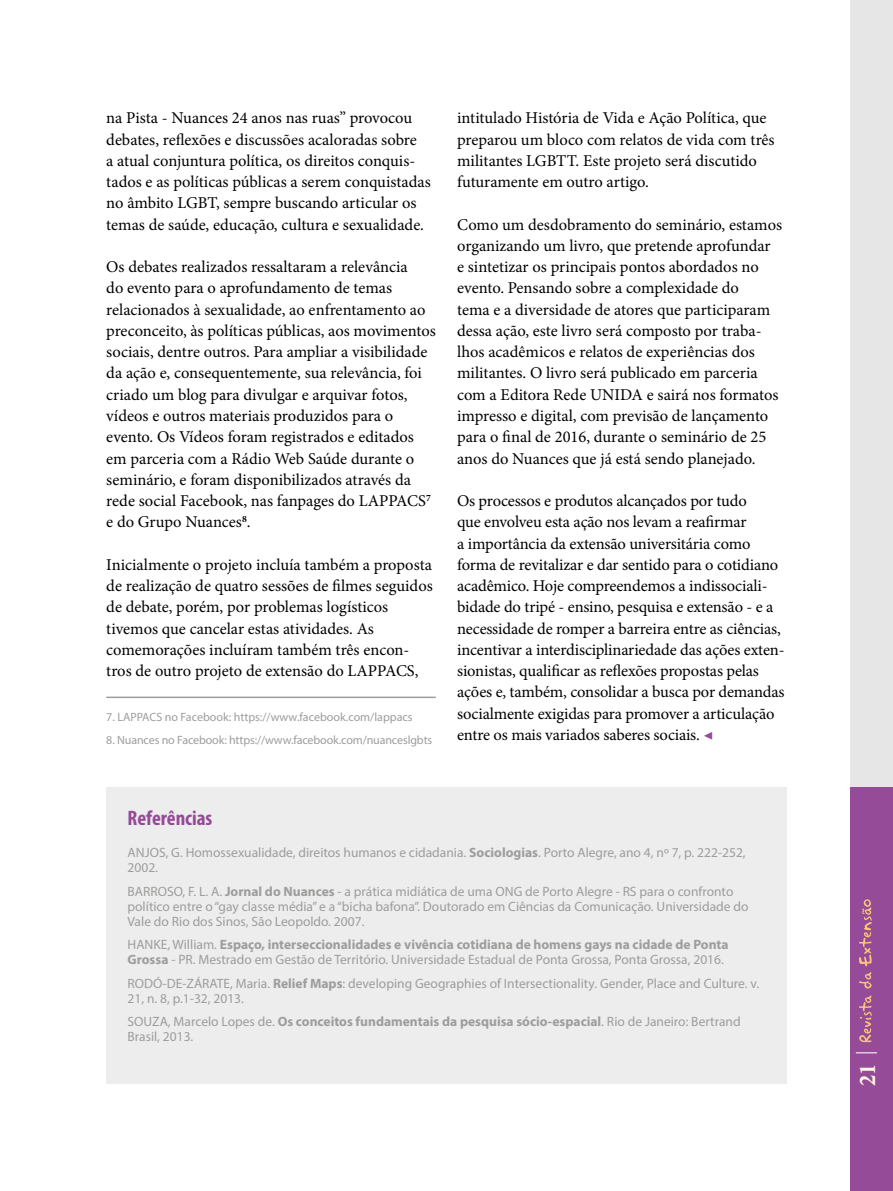
<style>
.page{position:relative;width:893px;height:1191px;background:#fff}
.page>*{position:absolute;margin:0;border:0;box-sizing:border-box;transform-origin:0 0}
.t1{font:700 condensed 24px "Minion Pro";color:#fff9e3}
.t2{font:700 condensed 21px "Myriad Pro";color:#954b97}
.t3{font:16.5px/21.3px "Minion Pro";letter-spacing:-.005em;color:#000}
.t4{font:13.5px/15px "Myriad Pro";color:#9d9d9c}
.t5{font:12px "Myriad Pro";letter-spacing:-.01em;color:#9d9d9c}
.s1{color:#954b97}
.s2{font-weight:700}
</style>
<div class="page">
<div style="left:850px;top:0;width:43px;height:1191px;background:#e6e6e6"></div>
<div style="left:850px;top:787px;width:43px;height:404px;background:#954b97"></div>
<hr style="left:106px;top:696px;width:330px;height:2px;background:#9d9d9c">
<div style="left:106px;top:787px;width:681px;height:296px;background:#ededed"></div>
<svg style="left:856px;top:1052px;width:21px;height:1px"></svg>
<svg style="left:859px;top:995px;width:13px;height:47px"></svg>
<svg style="left:859px;top:899px;width:13px;height:89px"></svg>
<p class="t3" style="left:106px;top:107px;width:326px">na Pista - Nuances 24 anos nas ruas” provocou debates, reflexões e discussões acaloradas sobre<br>a atual conjuntura política, os direitos conquis&shy;tados e as políticas públicas a serem conquistadas no âmbito LGBT, sempre buscando articular os temas de saúde, educação, cultura e sexualidade.</p>
<p class="t3" style="left:106px;top:256px;width:331px">Os debates realizados ressaltaram a relevância<br>do evento para o aprofundamento de temas relacionados à sexualidade, ao enfrentamento ao preconceito, às políticas públicas, aos movimentos sociais, dentre outros. Para ampliar a visibilidade da ação e, consequentemente, sua relevância, foi criado um blog para divulgar e arquivar fotos, vídeos e outros materiais produzidos para o evento. Os Vídeos foram registrados e editados em parceria com a Rádio Web Saúde durante o seminário, e foram disponibilizados através da rede social Facebook, nas fanpages do LAPPACS<sup>7 </sup>e do Grupo Nuances<sup>8</sup>.</p>
<p class="t3" style="left:106px;top:554px;width:328px">Inicialmente o projeto incluía também a proposta de realização de quatro sessões de filmes seguidos de debate, porém, por problemas logísticos tivemos que cancelar estas atividades. As comemorações incluíram também três encon&shy;tros de outro projeto de extensão do LAPPACS,</p>
<p class="t5" style="left:106px;top:709px;width:308px">7. LAPPACS no Facebook: https://www.facebook.com/lappacs</p>
<p class="t5" style="left:106px;top:733px;width:327px">8. Nuances no Facebook: https://www.facebook.com/nuanceslgbts</p>
<p class="t3" style="left:457px;top:107px;width:319px">intitulado História de Vida e Ação Política, que preparou um bloco com relatos de vida com três militantes LGBTT. Este projeto será discutido futuramente em outro artigo.</p>
<p class="t3" style="left:457px;top:214px;width:326px">Como um desdobramento do seminário, estamos organizando um livro, que pretende aprofundar<br>e sintetizar os principais pontos abordados no evento. Pensando sobre a complexidade do<br>tema e a diversidade de atores que participaram dessa ação, este livro será composto por traba&shy;lhos acadêmicos e relatos de experiências dos militantes. O livro será publicado em parceria com a Editora Rede UNIDA e sairá nos formatos impresso e digital, com previsão de lançamento para o final de 2016, durante o seminário de 25 anos do Nuances que já está sendo planejado.</p>
<p class="t3" style="left:457px;top:490px;width:329px">Os processos e produtos alcançados por tudo<br>que envolveu esta ação nos levam a reafirmar<br>a importância da extensão universitária como forma de revitalizar e dar sentido para o cotidiano acadêmico. Hoje compreendemos a indissociali&shy;bidade do tripé - ensino, pesquisa e extensão - e a necessidade de romper a barreira entre as ciências, incentivar a interdisciplinariedade das ações exten&shy;sionistas, qualificar as reflexões propostas pelas ações e, também, consolidar a busca por demandas socialmente exigidas para promover a articulação entre os mais variados saberes sociais. <span class="s1">◀</span></p>
<p class="t2" style="left:128px;top:805px;width:86px">Referências</p>
<p class="t4" style="left:128px;top:845px;width:620px">ANJOS, G. Homossexualidade, direitos humanos e cidadania. <span class="s2">Sociologias</span>. Porto Alegre, ano 4, nº 7, p. 222-252,<br>2002.</p>
<p class="t4" style="left:128px;top:883px;width:622px">BARROSO, F. L. A. <span class="s2">Jornal do Nuances</span> - a prática midiática de uma ONG de Porto Alegre - RS para o confronto político entre o “gay classe média” e a “bicha bafona”. Doutorado em Ciências da Comunicação. Universidade do<br>Vale do Rio dos Sinos, São Leopoldo. 2007.</p>
<p class="t4" style="left:128px;top:937px;width:602px">HANKE, William. <span class="s2">Espaço, interseccionalidades e vivência cotidiana de homens gays na cidade de Ponta<br>Grossa</span> - PR. Mestrado em Gestão de Território. Universidade Estadual de Ponta Grossa, Ponta Grossa, 2016.</p>
<p class="t4" style="left:128px;top:975px;width:633px">RODÓ-DE-ZÁRATE, Maria. <span class="s2">Relief Maps</span>: developing Geographies of Intersectionality. Gender, Place and Culture. v.<br>21, n. 8, p.1-32, 2013.</p>
<p class="t4" style="left:128px;top:1014px;width:615px">SOUZA, Marcelo Lopes de. <span class="s2">Os conceitos fundamentais da pesquisa sócio-espacial</span>. Rio de Janeiro: Bertrand<br>Brasil, 2013.</p>
<h1 class="t1" style="left:851px;top:1085px;width:24px;rotate:-90deg">21</h1>
</div>
